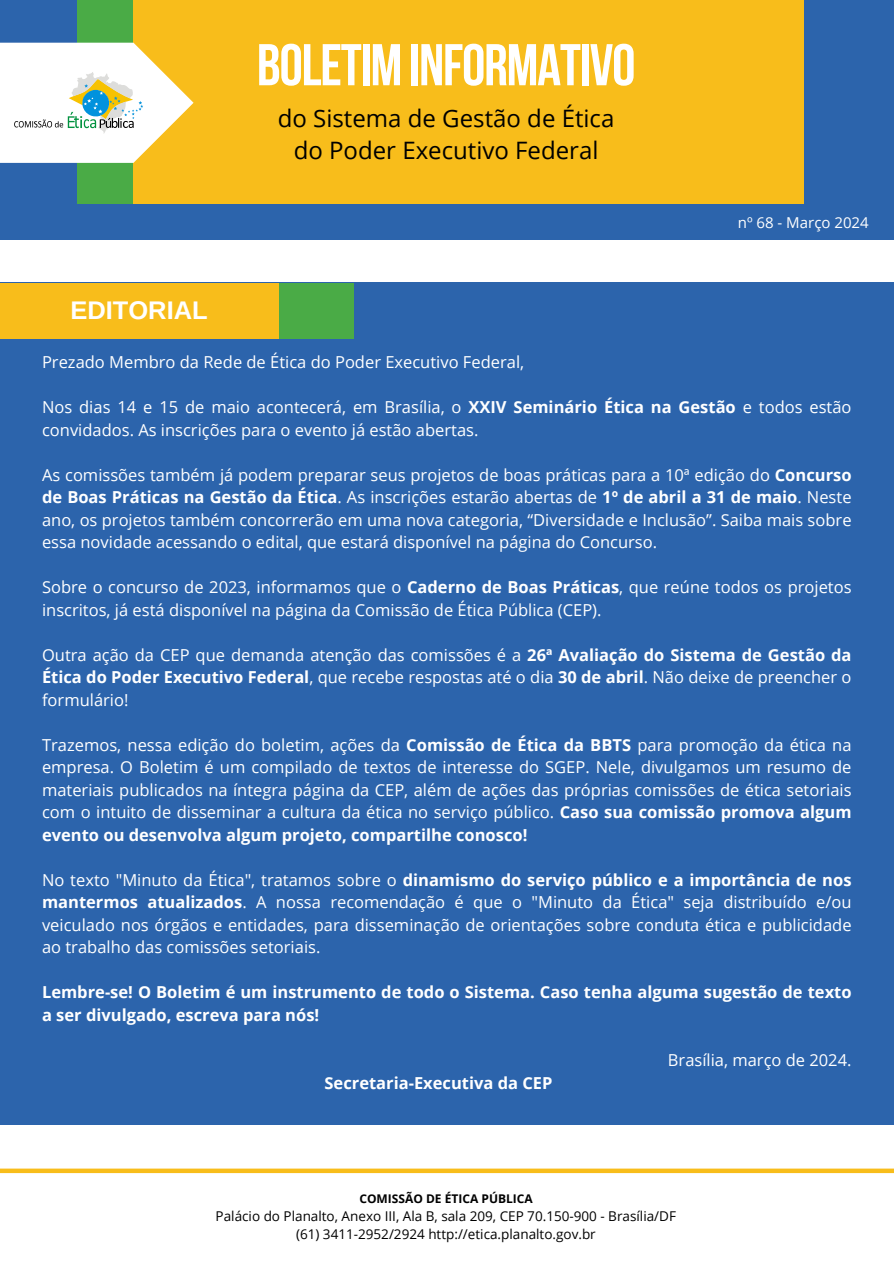
<style>
.page{position:relative;width:894px;height:1264px;background:#fff}
.page>*{position:absolute;margin:0;border:0;box-sizing:border-box;transform-origin:0 0}
.t1{font:700 58.8px "Bebas Neue";letter-spacing:-.02em;color:#fff}
.t2{font:700 25.5px "Arimo";color:#fff}
.t3{font:24px/32.7px "Open Sans";color:#000;text-align:center}
.t4{font:16.5px/22.5px "Open Sans";color:#fff;text-align:justify}
.t5{font:700 16.5px/22.5px "Open Sans";color:#fff}
.t6{font:15px "Open Sans";color:#fff}
.t7{font:13.5px "Open Sans";color:#000}
.t8{font:700 12px "Open Sans";color:#000}
.s1{font-weight:700}
</style>
<div class="page">
<div style="left:0;top:282px;width:893px;height:842px;background:#2c64ac"></div>
<div style="left:118px;top:282px;width:235px;height:56px;background:#4aab46"></div>
<div style="left:0;top:282px;width:278px;height:56px;background:#f8bd1b"></div>
<div style="left:0;top:1168px;width:893px;height:5px;background:#f8bd1b"></div>
<div style="left:0;top:0;width:893px;height:240px;background:#2c64ac"></div>
<div style="left:133px;top:0;width:670px;height:204px;background:#f8bd1b"></div>
<div style="left:77px;top:0;width:56px;height:203px;background:#4aab46"></div>
<svg style="left:0;top:43px;width:193px;height:120px"></svg>
<h5 class="t1" style="left:257px;top:41px;width:380px">BOLETIMINFORMATIVO</h5>
<p class="t3" style="left:278px;top:101px;width:338px">do Sistema de Gestão de Ética do Poder Executivo Federal</p>
<p class="t6" style="left:737px;top:212px;width:132px">nº 68 - Março 2024</p>
<h1 class="t2" style="left:70px;top:295px;width:139px">EDITORIAL</h1>
<p class="t4" style="left:42px;top:350px;width:483px">Prezado Membro da Rede de Ética do Poder Executivo Federal,</p>
<h3 class="t4" style="left:42px;top:395px;width:810px">Nos dias 14 e 15 de maio acontecerá, em Brasília, o <span class="s1">XXIV Seminário Ética na Gestão</span> e todos estão convidados. As inscrições para o evento já estão abertas.</h3>
<h5 class="t4" style="left:42px;top:463px;width:810px">As comissões também já podem preparar seus projetos de boas práticas para a 10ª edição do <span class="s1">Concurso de Boas Práticas na Gestão da Ética</span>. As inscrições estarão abertas de <span class="s1">1º de abril a 31 de maio</span>. Neste ano, os projetos também concorrerão em uma nova categoria, “Diversidade e Inclusão”. Saiba mais sobre essa novidade acessando o edital, que estará disponível na página do Concurso.</h5>
<h2 class="t4" style="left:42px;top:575px;width:810px">Sobre o concurso de 2023, informamos que o <span class="s1">Caderno de Boas Práticas</span>, que reúne todos os projetos inscritos, já está disponível na página da Comissão de Ética Pública (CEP).</h2>
<h5 class="t4" style="left:42px;top:643px;width:810px">Outra ação da CEP que demanda atenção das comissões é a <span class="s1">26ª Avaliação do Sistema de Gestão da Ética do Poder Executivo Federal</span>, que recebe respostas até o dia <span class="s1">30 de abril</span>. Não deixe de preencher o formulário!</h5>
<h5 class="t4" style="left:42px;top:733px;width:810px">Trazemos, nessa edição do boletim, ações da <span class="s1">Comissão de Ética da BBTS</span> para promoção da ética na empresa. O Boletim é um compilado de textos de interesse do SGEP. Nele, divulgamos um resumo de materiais publicados na íntegra página da CEP, além de ações das próprias comissões de ética setoriais com o intuito de disseminar a cultura da ética no serviço público. <span class="s1">Caso sua comissão promova algum evento ou desenvolva algum projeto, compartilhe conosco!</span></h5>
<h5 class="t4" style="left:42px;top:868px;width:810px">No texto "Minuto da Ética", tratamos sobre o <span class="s1">dinamismo do serviço público e a importância de nos mantermos atualizados</span>. A nossa recomendação é que o "Minuto da Ética" seja distribuído e/ou veiculado nos órgãos e entidades, para disseminação de orientações sobre conduta ética e publicidade ao trabalho das comissões setoriais.</h5>
<h5 class="t5" style="left:42px;top:980px;width:810px">Lembre-se! O Boletim é um instrumento de todo o Sistema. Caso tenha alguma sugestão de texto a ser divulgado, escreva para nós!</h5>
<h5 class="t4" style="left:667px;top:1048px;width:185px">Brasília, março de 2024.</h5>
<h5 class="t5" style="left:324px;top:1070px;width:229px">Secretaria-Executiva da CEP</h5>
<h5 class="t8" style="left:359px;top:1190px;width:175px">COMISSÃO DE ÉTICA PÚBLICA</h5>
<h5 class="t7" style="left:215px;top:1206px;width:461px">Palácio do Planalto, Anexo III, Ala B, sala 209, CEP 70.150-900 - Brasília/DF</h5>
<h4 class="t7" style="left:296px;top:1224px;width:301px">(61) 3411-2952/2924 http://etica.planalto.gov.br</h4>
</div>
